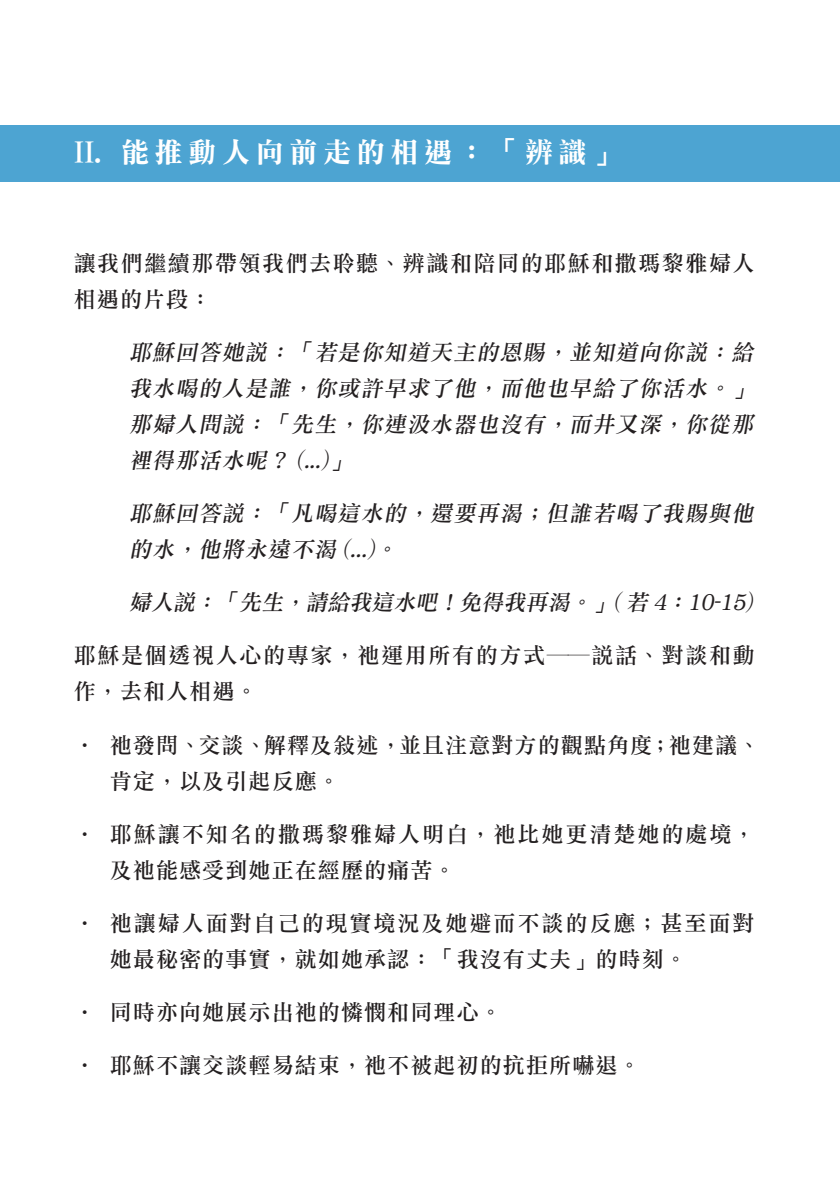
<style>
.page{position:relative;width:840px;height:1191px;background:#fff}
.page>*{position:absolute;margin:0;border:0;box-sizing:border-box;transform-origin:0 0}
.t1{font:28px "DF Li Song HK W7";letter-spacing:.2em;color:#fff}
.t2{font:italic 22px/36px "DF Li Song HK W5";color:#231f20;text-align:justify}
.t3{font:22px/36px "DF Li Song HK W5";letter-spacing:.09em;color:#231f20}
.t4{font:22px/36px "DF Li Song HK W5";letter-spacing:.05em;color:#231f20}
.t5{font:22px/36px "DF Li Song HK W5";letter-spacing:.075em;color:#231f20}
.t6{font:22px/36px "DF Li Song HK W5";letter-spacing:.07em;color:#231f20}
.s1{font-family:"DF Li Song HK W3"}
</style>
<div class="page">
<div style="left:0;top:125px;width:839px;height:57px;background:#4da4d2"></div>
<p class="t1" style="left:74px;top:136px;width:547px">II. 能推動人向前走的相遇：「辨識」</p>
<p class="t6" style="left:74px;top:245px;width:682px">讓我們繼續那帶領我們去聆聽、辨識和陪同的耶穌和撒瑪黎雅婦人相遇的片段：</p>
<p class="t2" style="left:129px;top:334px;width:629px">耶穌回答她說：「若是你知道天主的恩賜，並知道向你說：給我水喝的人是誰，你或許早求了他，而他也早給了你活水。」那婦人問說：「先生，你連汲水器也沒有，而井又深，你從那裡得那活水呢？ (...)」</p>
<p class="t2" style="left:129px;top:495px;width:629px">耶穌回答說：「凡喝這水的，還要再渴；但誰若喝了我賜與他的水，他將永遠不渴 (...)。</p>
<p class="t2" style="left:129px;top:584px;width:628px">婦人說：「先生，請給我這水吧！免得我再渴。」( 若 4：10-15)</p>
<p class="t5" style="left:74px;top:637px;width:682px">耶穌是個透視人心的專家，祂運用所有的方式<span class="s1">——</span>說話、對談和動作，去和人相遇。</p>
<p class="t4" style="left:110px;top:726px;width:651px;text-indent:-36px">• 祂發問、交談、解釋及敘述，並且注意對方的觀點角度；祂建議、肯定，以及引起反應。</p>
<p class="t3" style="left:110px;top:815px;width:646px;text-indent:-36px">• 耶穌讓不知名的撒瑪黎雅婦人明白，祂比她更清楚她的處境，及祂能感受到她正在經歷的痛苦。</p>
<p class="t3" style="left:110px;top:904px;width:646px;text-indent:-36px">• 祂讓婦人面對自己的現實境況及她避而不談的反應；甚至面對她最秘密的事實，就如她承認：「我沒有丈夫」的時刻。</p>
<p class="t4" style="left:74px;top:993px;width:429px">• 同時亦向她展示出祂的憐憫和同理心。</p>
<p class="t4" style="left:74px;top:1046px;width:568px">• 耶穌不讓交談輕易結束，祂不被起初的抗拒所嚇退。</p>
</div>
